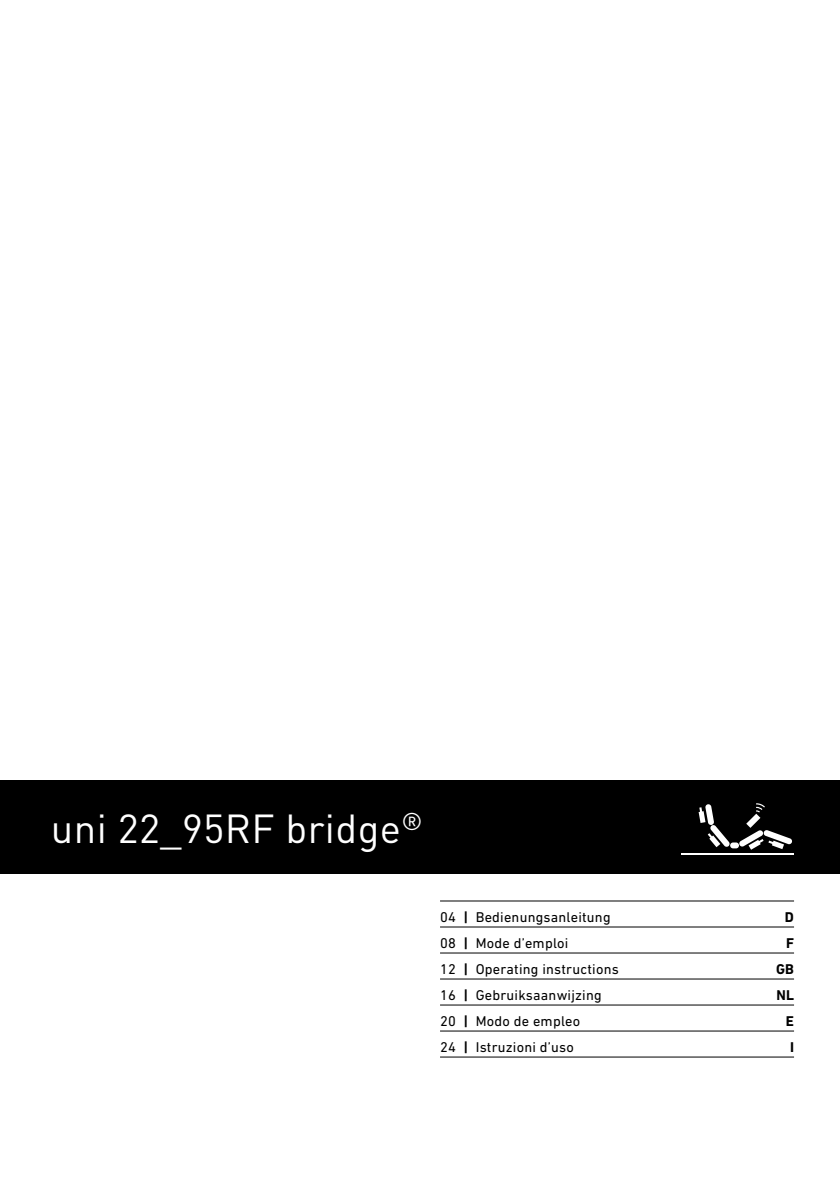
<style>
.page{position:relative;width:840px;height:1191px;background:#fff}
.page>*{position:absolute;margin:0;border:0;box-sizing:border-box;transform-origin:0 0}
.t1{font:40px "DIN";letter-spacing:.01em;color:#fff}
.t2{font:14.4px "DIN Next LT Pro";letter-spacing:.015em;color:#000}
.t3{font:700 14.4px "DIN Next LT Pro";color:#000}
.s1{font-weight:700}
</style>
<div class="page">
<hr style="left:440px;top:900px;width:353px;height:1px;background:#000">
<hr style="left:440px;top:926px;width:353px;height:1px;background:#000">
<hr style="left:440px;top:952px;width:353px;height:1px;background:#000">
<hr style="left:440px;top:978px;width:353px;height:1px;background:#000">
<hr style="left:440px;top:1004px;width:353px;height:1px;background:#000">
<hr style="left:440px;top:1030px;width:353px;height:1px;background:#000">
<hr style="left:440px;top:1056px;width:353px;height:1px;background:#000">
<div style="left:0;top:780px;width:839px;height:93px;background:#000"></div>
<hr style="left:681px;top:853px;width:112px;height:1px;background:#fff">
<svg style="left:729px;top:842px;width:9px;height:6px"></svg>
<svg style="left:698px;top:804px;width:31px;height:43px"></svg>
<svg style="left:738px;top:803px;width:54px;height:46px"></svg>
<h1 class="t1" style="left:51px;top:804px;width:373px">uni 22_95RF bridge<sup>®</sup></h1>
<p class="t2" style="left:440px;top:908px;width:172px">04 <span class="s1">|</span> Bedienungsanleitung</p>
<p class="t3" style="left:784px;top:908px;width:11px">D</p>
<p class="t2" style="left:440px;top:934px;width:130px">08 <span class="s1">|</span> Mode d’emploi</p>
<p class="t3" style="left:785px;top:934px;width:10px">F</p>
<p class="t2" style="left:440px;top:960px;width:180px">12 <span class="s1">|</span> Operating instructions</p>
<p class="t3" style="left:775px;top:960px;width:20px">GB</p>
<p class="t2" style="left:440px;top:986px;width:163px">16 <span class="s1">|</span> Gebruiksaanwijzing</p>
<p class="t3" style="left:776px;top:986px;width:19px">NL</p>
<p class="t2" style="left:440px;top:1012px;width:142px">20 <span class="s1">|</span> Modo de empleo</p>
<p class="t3" style="left:785px;top:1012px;width:10px">E</p>
<p class="t2" style="left:440px;top:1038px;width:135px">24 <span class="s1">|</span> Istruzioni d’uso</p>
<p class="t3" style="left:789px;top:1038px;width:5px">I</p>
</div>
